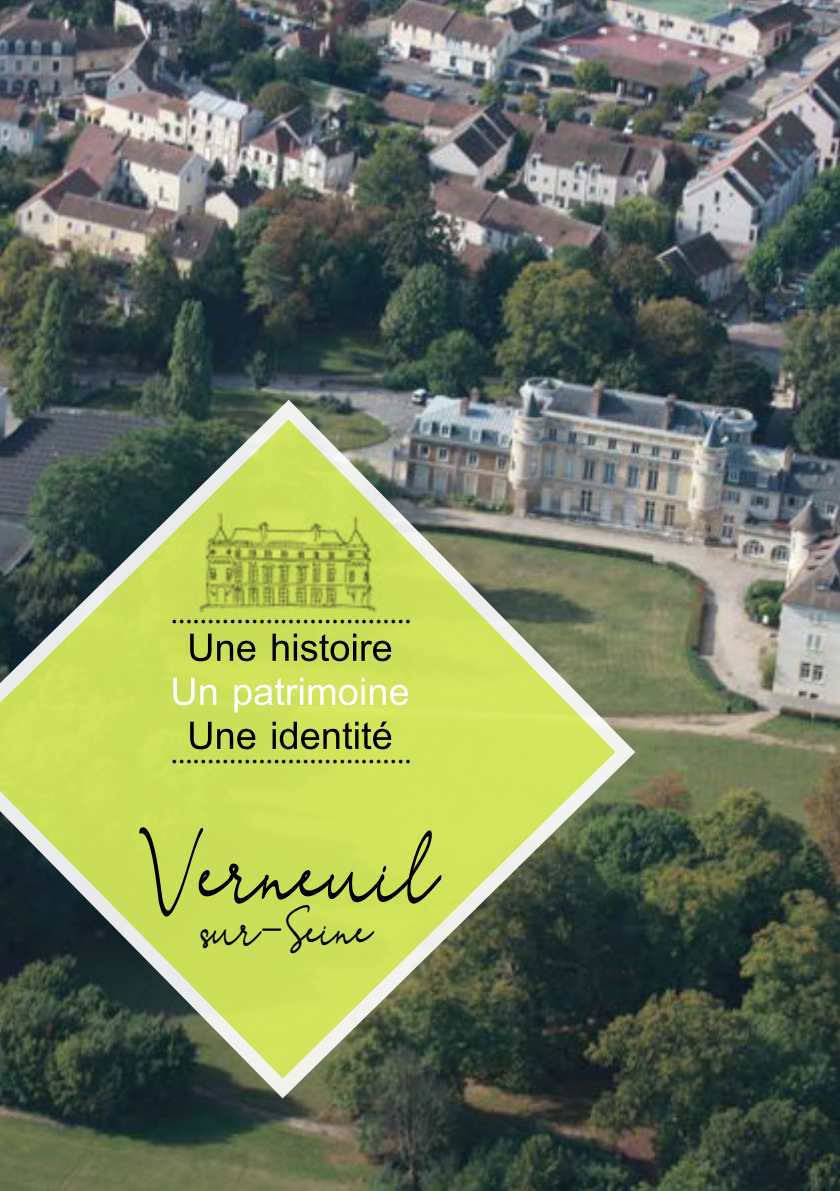
<style>
.page{position:relative;width:840px;height:1191px;background:#fff}
.page>*{position:absolute;margin:0;border:0;box-sizing:border-box;transform-origin:0 0}
.t1{font:68px "Stefian Script";letter-spacing:-.02em;color:#000}
.t2{font:700 58px/44px "Cordia UPC";color:#000}
.t3{font:36px "Stefian Script";letter-spacing:-.02em;color:#000}
.t4{font:32px "Minion Pro";color:#000}
.s1{color:#fff}
</style>
<div class="page">
<img style="left:0;top:0;width:839px;height:1191px">
<svg style="left:0;top:390px;width:644px;height:718px;background:#88975b"></svg>
<img style="left:159px;top:486px;width:251px;height:201px">
<p class="t4" style="left:171px;top:591px;width:242px">.................................</p>
<p class="t2" style="left:170px;top:627px;width:241px">Une histoire<br><span class="s1">Un patrimoine<br></span>Une identité</p>
<p class="t4" style="left:171px;top:731px;width:242px">.................................</p>
<p class="t1" style="left:135px;top:832px;width:305px">Verneuil</p>
<p class="t3" style="left:201px;top:908px;width:173px">sur-Seine</p>
</div>
